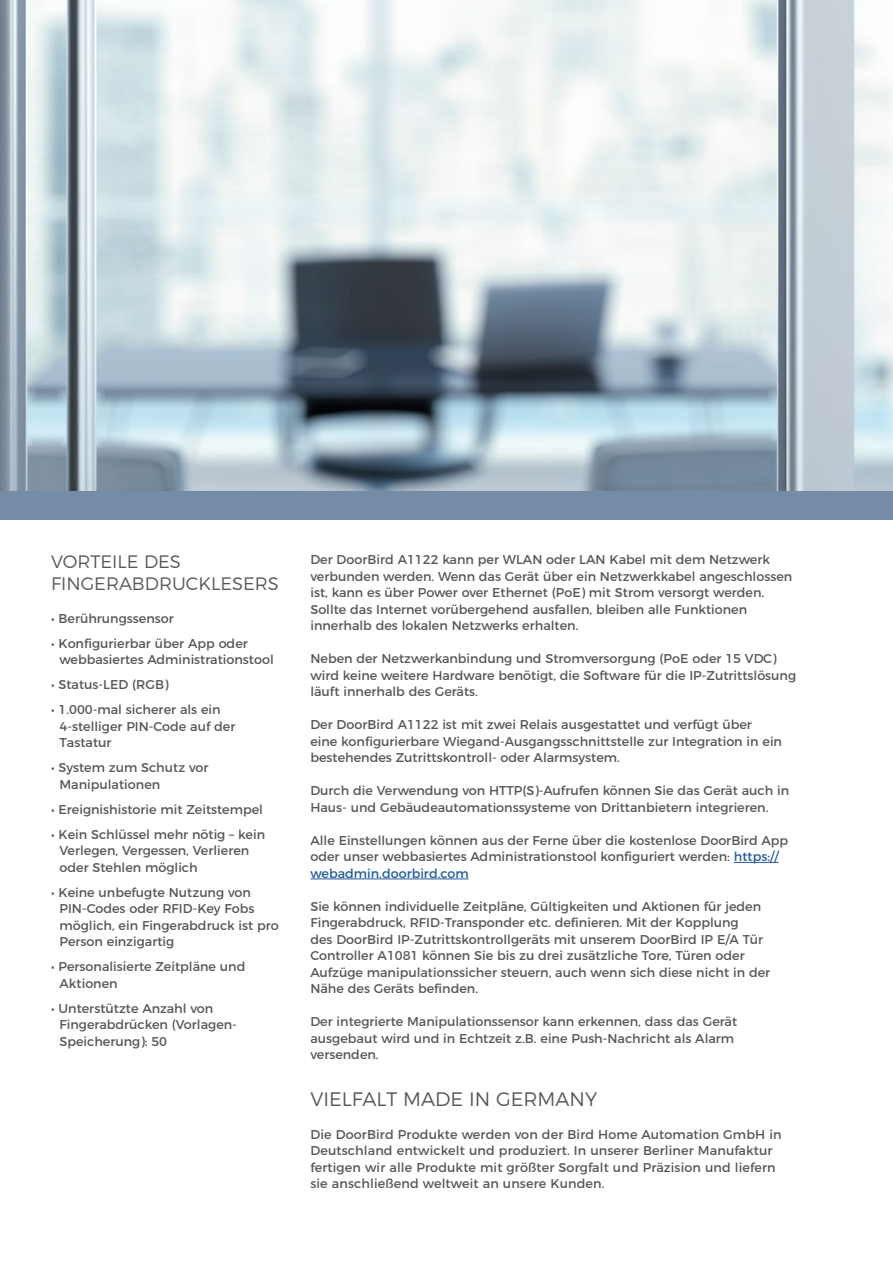
<style>
.page{position:relative;width:893px;height:1263px;background:#fff}
.page>*{position:absolute;margin:0;border:0;box-sizing:border-box;transform-origin:0 0}
.t1{font:300 19.5px "Montserrat";color:#575756}
.t2{font:300 18px/21.6px "Montserrat";color:#575756}
.t3{font:12.75px/16.5px "Montserrat";color:#575756}
.s1{color:#275b9b}
</style>
<div class="page">
<img style="left:0;top:0;width:893px;height:491px">
<div style="left:0;top:491px;width:893px;height:29px;background:#758ca6"></div>
<hr style="left:734px;top:862px;width:45px;height:1px;background:#275b9b">
<hr style="left:310px;top:878px;width:159px;height:1px;background:#275b9b">
<h2 class="t2" style="left:51px;top:549px;width:229px">VORTEILE DES<br>FINGERABDRUCKLESERS</h2>
<p class="t3" style="left:51px;top:609px;width:124px">• Berührungssensor</p>
<p class="t3" style="left:60px;top:634px;width:216px;text-indent:-9px">• Konfigurierbar über App oder webbasiertes Administrationstool</p>
<p class="t3" style="left:51px;top:675px;width:119px">• Status-LED (RGB)</p>
<p class="t3" style="left:60px;top:700px;width:177px;text-indent:-9px">• 1.000-mal sicherer als ein<br>4-stelliger PIN-Code auf der<br>Tastatur</p>
<p class="t3" style="left:60px;top:758px;width:150px;text-indent:-9px">• System zum Schutz vor<br>Manipulationen</p>
<p class="t3" style="left:51px;top:800px;width:213px">• Ereignishistorie mit Zeitstempel</p>
<p class="t3" style="left:60px;top:825px;width:207px;text-indent:-9px">• Kein Schlüssel mehr nötig – kein<br>Verlegen, Vergessen, Verlieren oder Stehlen möglich</p>
<p class="t3" style="left:60px;top:883px;width:221px;text-indent:-9px">• Keine unbefugte Nutzung von<br>PIN-Codes oder RFID-Key Fobs möglich, ein Fingerabdruck ist pro<br>Person einzigartig</p>
<p class="t3" style="left:60px;top:957px;width:187px;text-indent:-9px">• Personalisierte Zeitpläne und<br>Aktionen</p>
<p class="t3" style="left:60px;top:999px;width:179px;text-indent:-9px">• Unterstützte Anzahl von<br>Fingerabdrücken (Vorlagen-<br>Speicherung): 50</p>
<p class="t3" style="left:310px;top:550px;width:483px">Der DoorBird A1122 kann per WLAN oder LAN Kabel mit dem Netzwerk verbunden werden. Wenn das Gerät über ein Netzwerkkabel angeschlossen ist, kann es über Power over Ethernet (PoE) mit Strom versorgt werden.<br>Sollte das Internet vorübergehend ausfallen, bleiben alle Funktionen innerhalb des lokalen Netzwerks erhalten.</p>
<p class="t3" style="left:310px;top:649px;width:487px">Neben der Netzwerkanbindung und Stromversorgung (PoE oder 15 VDC) wird keine weitere Hardware benötigt, die Software für die IP-Zutrittslösung läuft innerhalb des Geräts.</p>
<p class="t3" style="left:310px;top:715px;width:473px">Der DoorBird A1122 ist mit zwei Relais ausgestattet und verfügt über eine konfigurierbare Wiegand-Ausgangsschnittstelle zur Integration in ein bestehendes Zutrittskontroll- oder Alarmsystem.</p>
<p class="t3" style="left:310px;top:781px;width:480px">Durch die Verwendung von HTTP(S)-Aufrufen können Sie das Gerät auch in<br>Haus- und Gebäudeautomationssysteme von Drittanbietern integrieren.</p>
<p class="t3" style="left:310px;top:831px;width:479px">Alle Einstellungen können aus der Ferne über die kostenlose DoorBird App oder unser webbasiertes Administrationstool konfiguriert werden: <span class="s1">https:// webadmin.doorbird.com</span></p>
<p class="t3" style="left:310px;top:897px;width:461px">Sie können individuelle Zeitpläne, Gültigkeiten und Aktionen für jeden Fingerabdruck, RFID-Transponder etc. definieren. Mit der Kopplung<br>des DoorBird IP-Zutrittskontrollgeräts mit unserem DoorBird IP E/A Tür Controller A1081 können Sie bis zu drei zusätzliche Tore, Türen oder Aufzüge manipulationssicher steuern, auch wenn sich diese nicht in der Nähe des Geräts befinden.</p>
<p class="t3" style="left:310px;top:1012px;width:428px">Der integrierte Manipulationssensor kann erkennen, dass das Gerät ausgebaut wird und in Echtzeit z.B. eine Push-Nachricht als Alarm versenden.</p>
<h1 class="t1" style="left:310px;top:1084px;width:288px">VIELFALT MADE IN GERMANY</h1>
<p class="t3" style="left:310px;top:1125px;width:473px">Die DoorBird Produkte werden von der Bird Home Automation GmbH in Deutschland entwickelt und produziert. In unserer Berliner Manufaktur fertigen wir alle Produkte mit größter Sorgfalt und Präzision und liefern sie anschließend weltweit an unsere Kunden.</p>
</div>
